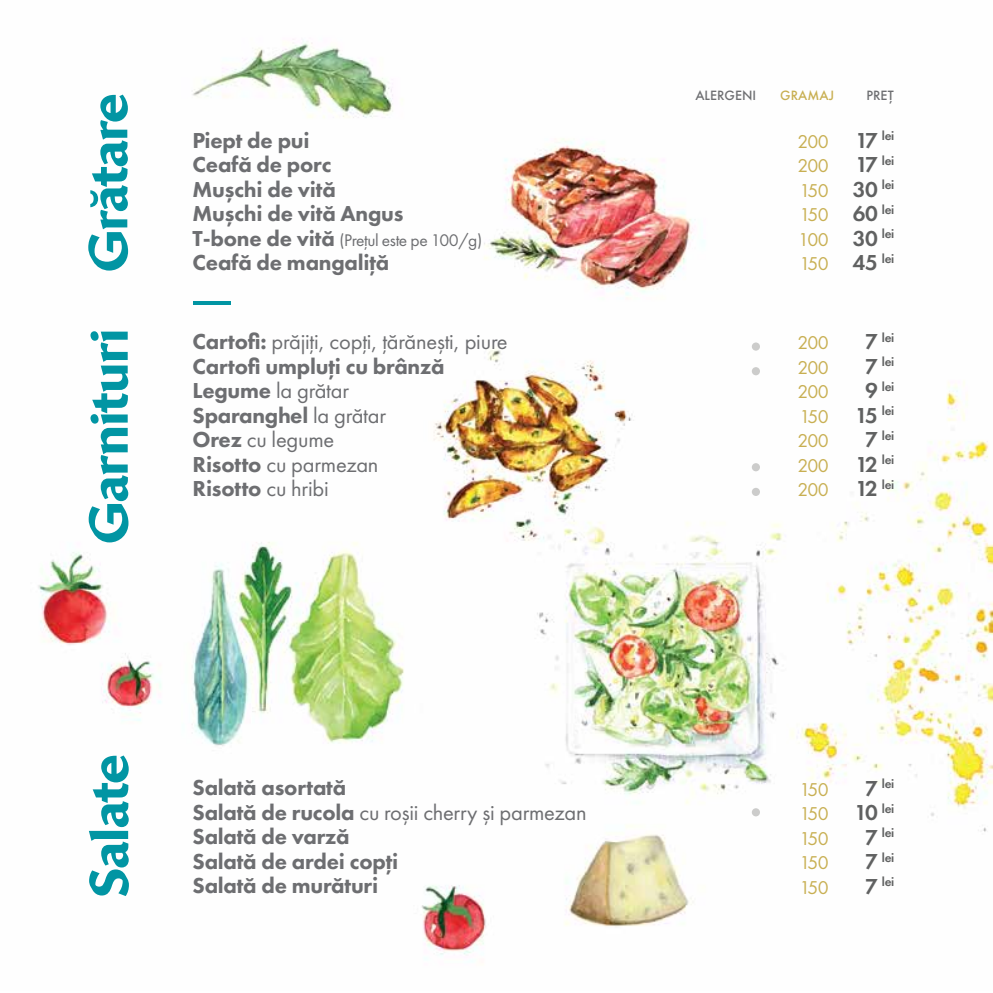
<style>
.page{position:relative;width:993px;height:993px;background:#fff}
.page>*{position:absolute;margin:0;border:0;box-sizing:border-box;transform-origin:0 0}
.t1{font:800 52.5px "Brewery No 2 CYR";letter-spacing:-.005em;color:#0195a3}
.t2{font:800 22.4px/24.5px "Futura PT";letter-spacing:-.01em;color:#6d6e71}
.t3{font:22.4px/24.5px "Futura PT";letter-spacing:-.01em;color:#6d6e71}
.t4{font:19.25px/24.5px "Futura PT";letter-spacing:-.04em;color:#c8af52;text-align:justify}
.t5{font:17.5px "Futura PT";letter-spacing:-.025em;color:#6d6e71}
.t6{font:500 14px "Futura PT";color:#6d6e71}
.t7{font:500 14px "Futura PT";color:#c8af52}
.t8{font:600 13.12px/24.5px "Futura PT";letter-spacing:-.025em;color:#606161;text-align:right}
.s1{font-weight:800;font-size:22.4px}
.s2{font-size:22.4px}
.s3{font-weight:800}
.s4{font-weight:400}
</style>
<div class="page">
<img style="left:38px;top:39px;width:954px;height:923px">
<div style="left:751px;top:342px;width:8px;height:8px;background:#cccccb;border-radius:50%"></div>
<div style="left:751px;top:367px;width:8px;height:8px;background:#cccccb;border-radius:50%"></div>
<div style="left:751px;top:463px;width:8px;height:8px;background:#cccccb;border-radius:50%"></div>
<div style="left:751px;top:487px;width:8px;height:9px;background:#cccccb;border-radius:50%"></div>
<div style="left:751px;top:808px;width:8px;height:8px;background:#cccccb;border-radius:50%"></div>
<hr style="left:193px;top:302px;width:38px;height:3px;background:#0195a3">
<h1 class="t1" style="left:75px;top:271px;width:179px;rotate:-90deg">Grătare</h1>
<p class="t2" style="left:192px;top:128px;width:212px">Piept de pui<br>Ceafă de porc<br>Mușchi de vită<br>Mușchi de vită Angus</p>
<p class="t5" style="left:192px;top:229px;width:291px"><span class="s1">T-bone de vită</span> (Preţul este pe 100/g)</p>
<p class="t2" style="left:192px;top:250px;width:198px">Ceafă de mangaliţă</p>
<p class="t6" style="left:695px;top:86px;width:62px">ALERGENI</p>
<p class="t7" style="left:780px;top:86px;width:56px">GRAMAJ</p>
<p class="t6" style="left:866px;top:86px;width:29px">PREŢ</p>
<p class="t4" style="left:797px;top:129px;width:33px">200<br>200<br>150<br>150<br>100<br>150</p>
<p class="t8" style="left:852px;top:123px;width:43px;text-align:justify"><span class="s2">17</span> lei <span class="s2">17</span> lei <span class="s2">30</span> lei <span class="s2">60</span> lei <span class="s2">30</span> lei <span class="s2">45</span> lei</p>
<h1 class="t1" style="left:76px;top:543px;width:216px;rotate:-90deg">Garnituri</h1>
<p class="t3" style="left:192px;top:329px;width:316px"><span class="s3">Cartofi:</span> prăjiţi, copţi, ţărănești, piure<br><span class="s3">Cartofi umpluţi cu brânză<br>Legume</span> la grătar<br><span class="s3">Sparanghel</span> la grătar<br><span class="s3">Orez</span> cu legume<br><span class="s3">Risotto</span> cu parmezan<br><span class="s3">Risotto</span> cu hribi</p>
<p class="t4" style="left:797px;top:330px;width:33px">200<br>200<br>200<br>150<br>200<br>200<br>200</p>
<p class="t8" style="left:854px;top:325px;width:41px"><span class="s2">7</span> lei<br><span class="s2">7</span> lei<br><span class="s2">9</span> lei<br><span class="s2">15</span> lei<br><span class="s2">7</span> lei<br><span class="s2">12</span> lei<br><span class="s2">12</span> lei</p>
<h1 class="t1" style="left:76px;top:896px;width:144px;rotate:-90deg">Salate</h1>
<p class="t2" style="left:192px;top:775px;width:395px">Salată asortată<br>Salată de rucola <span class="s4">cu roșii cherry și parmezan<br></span>Salată de varză<br>Salată de ardei copţi<br>Salată de murături</p>
<p class="t4" style="left:799px;top:776px;width:31px">150<br>150<br>150<br>150<br>150</p>
<p class="t8" style="left:854px;top:771px;width:41px"><span class="s2">7</span> lei<br><span class="s2">10</span> lei<br><span class="s2">7</span> lei<br><span class="s2">7</span> lei<br><span class="s2">7</span> lei</p>
</div>
